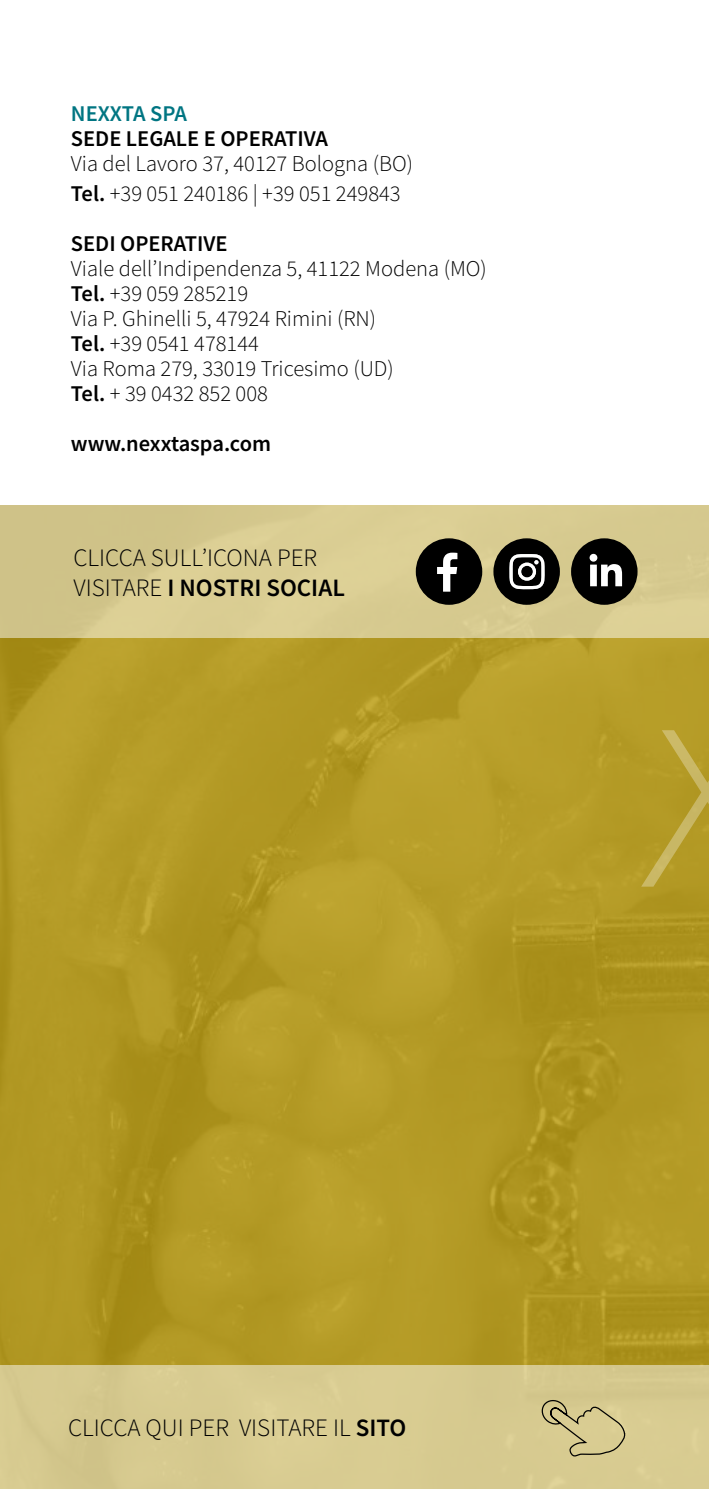
<style>
.page{position:relative;width:709px;height:1489px;background:#fff}
.page>*{position:absolute;margin:0;border:0;box-sizing:border-box;transform-origin:0 0}
.t1{font:300 25px/30px "Source Sans Pro";color:#000}
.t2{font:300 22.5px/25px "Source Sans Pro";color:#000}
.t3{font:600 22.5px "Source Sans Pro";color:#000}
.t4{font:600 22.5px "Source Sans Pro";color:#007582}
.s1{font-weight:600}
</style>
<div class="page">
<div style="left:0;top:505px;width:709px;height:983px;background:#b39a25"></div>
<svg style="left:642px;top:730px;width:67px;height:156px"></svg>
<div style="left:0;top:505px;width:709px;height:133px;background:#d8cb90"></div>
<div style="left:493px;top:538px;width:67px;height:66px;background:#000;border-radius:50%"></div>
<svg style="left:509px;top:554px;width:36px;height:35px"></svg>
<div style="left:416px;top:538px;width:66px;height:66px;background:#000;border-radius:50%"></div>
<svg style="left:437px;top:552px;width:20px;height:39px"></svg>
<div style="left:571px;top:538px;width:66px;height:66px;background:#000;border-radius:50%"></div>
<svg style="left:589px;top:554px;width:33px;height:32px"></svg>
<div style="left:0;top:1364px;width:709px;height:124px;background:#d7ca90"></div>
<svg style="left:541px;top:1400px;width:84px;height:57px"></svg>
<p class="t4" style="left:71px;top:99px;width:117px">NEXXTA SPA</p>
<p class="t3" style="left:71px;top:124px;width:259px">SEDE LEGALE E OPERATIVA</p>
<p class="t2" style="left:71px;top:149px;width:343px;line-height:30px">Via del Lavoro 37, 40127 Bologna (BO)<br><span class="s1">Tel.</span> +39 051 240186 | +39 051 249843</p>
<p class="t3" style="left:71px;top:229px;width:158px">SEDI OPERATIVE</p>
<p class="t2" style="left:71px;top:256px;width:417px">Viale dell’Indipendenza 5, 41122 Modena (MO)<br><span class="s1">Tel.</span> +39 059 285219<br>Via P. Ghinelli 5, 47924 Rimini (RN)<br><span class="s1">Tel.</span> +39 0541 478144<br>Via Roma 279, 33019 Tricesimo (UD)<br><span class="s1">Tel.</span> + 39 0432 852 008</p>
<p class="t3" style="left:71px;top:429px;width:202px">www.nexxtaspa.com</p>
<p class="t1" style="left:73px;top:542px;width:273px">CLICCA SULL’ICONA PER<br>VISITARE <span class="s1">I NOSTRI SOCIAL</span></p>
<p class="t1" style="left:68px;top:1412px;width:340px">CLICCA QUI PER VISITARE IL <span class="s1">SITO</span></p>
</div>
